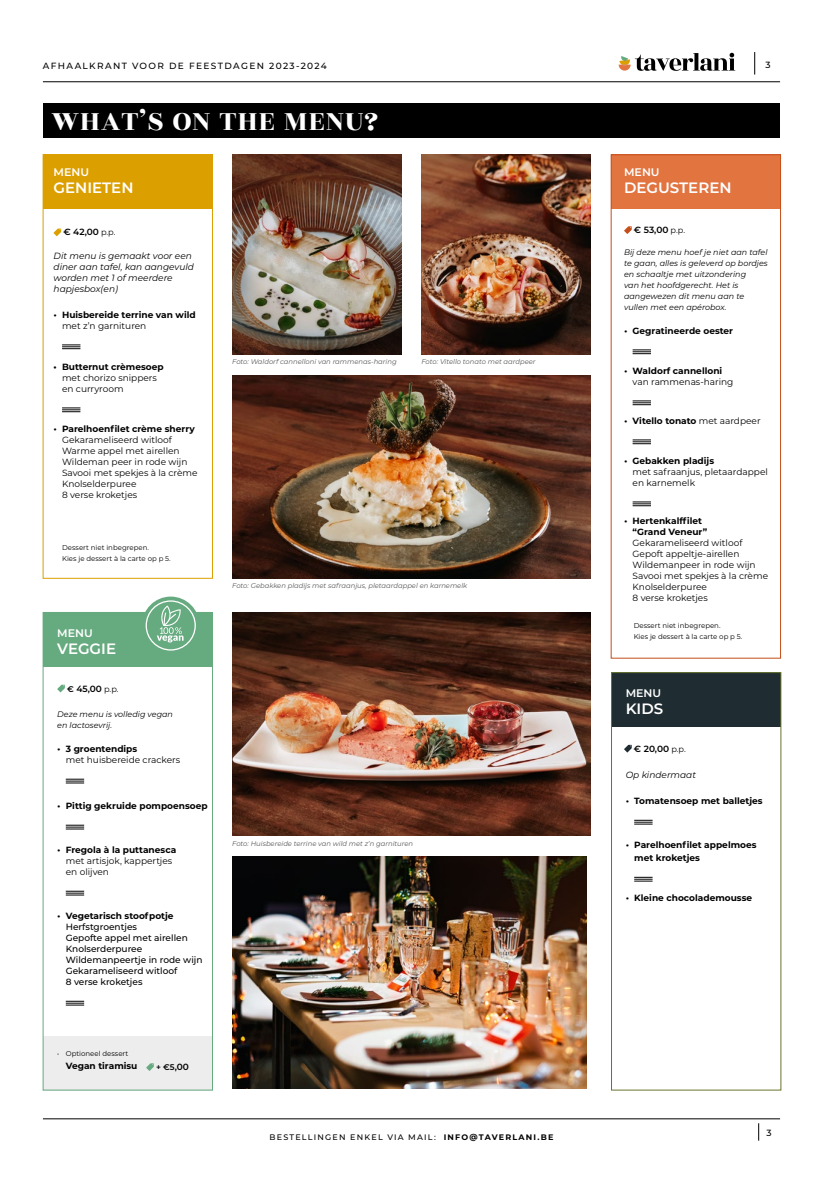
<style>
.page{position:relative;width:823px;height:1191px;background:#fff}
.page>*{position:absolute;margin:0;border:0;box-sizing:border-box;transform-origin:0 0}
.t1{font:30px "Rozha One";letter-spacing:.04em;color:#fff}
.t2{font:600 15px "Montserrat";color:#fff}
.t3{font:600 11px "Montserrat";color:#fff}
.t4{font:9px/11px "Montserrat";color:#000}
.t5{font:700 9px/11px "Montserrat";color:#000}
.t6{font:500 9px/11px "Montserrat";color:#000}
.t7{font:italic 9px/11px "Montserrat";color:#000}
.t8{font:600 9px "Montserrat";color:#000}
.t9{font:500 9px "Montserrat";letter-spacing:.15em;color:#000}
.t10{font:600 8.2px "Montserrat";color:#000}
.t11{font:italic 8px/11px "Montserrat";color:#000}
.t12{font:500 8px "Montserrat";letter-spacing:.15em;color:#000}
.t13{font:7px/11px "Montserrat";color:#000}
.t14{font:italic 6.8px "Montserrat";color:#575756}
.s1{font-weight:400;font-size:8.2px}
.s2{font-family:"Niveau Grotesk";font-weight:500}
.s3{font-weight:400}
.s4{font-weight:700}
.s5{font-size:8.2px}
.s6{font-family:"Niveau Grotesk"}
.s7{font-size:9px}
</style>
<div class="page">
<div style="left:43px;top:1035px;width:169px;height:55px;background:#ededed"></div>
<div style="left:43px;top:155px;width:169px;height:54px;background:#dc9f00"></div>
<img style="left:232px;top:155px;width:169px;height:200px">
<div style="left:43px;top:155px;width:169px;height:423px;border:1px solid #dc9f00"></div>
<svg style="left:62px;top:345px;width:18px;height:4px"></svg>
<svg style="left:62px;top:408px;width:18px;height:4px"></svg>
<svg style="left:53px;top:228px;width:8px;height:8px"></svg>
<div style="left:43px;top:612px;width:169px;height:55px;background:#66aa7f"></div>
<div style="left:43px;top:612px;width:169px;height:478px;border:1px solid #66aa7f"></div>
<svg style="left:66px;top:779px;width:18px;height:5px"></svg>
<svg style="left:66px;top:825px;width:18px;height:5px"></svg>
<svg style="left:66px;top:891px;width:18px;height:5px"></svg>
<svg style="left:66px;top:1001px;width:18px;height:5px"></svg>
<svg style="left:57px;top:684px;width:8px;height:8px"></svg>
<svg style="left:146px;top:1063px;width:8px;height:8px"></svg>
<div style="left:610px;top:155px;width:170px;height:54px;background:#e27440"></div>
<div style="left:611px;top:672px;width:169px;height:55px;background:#1f2c31"></div>
<div style="left:610px;top:155px;width:170px;height:503px;border:1px solid #c54e1b"></div>
<div style="left:611px;top:672px;width:169px;height:418px;border:1px solid #687531"></div>
<svg style="left:632px;top:350px;width:18px;height:4px"></svg>
<svg style="left:632px;top:401px;width:18px;height:4px"></svg>
<svg style="left:632px;top:440px;width:18px;height:4px"></svg>
<svg style="left:632px;top:502px;width:18px;height:4px"></svg>
<svg style="left:634px;top:820px;width:18px;height:5px"></svg>
<svg style="left:634px;top:877px;width:18px;height:5px"></svg>
<svg style="left:624px;top:226px;width:7px;height:8px"></svg>
<svg style="left:624px;top:745px;width:7px;height:7px"></svg>
<svg style="left:618px;top:53px;width:116px;height:18px"></svg>
<hr style="left:43px;top:82px;width:736px;height:1px;background:#000">
<svg style="left:754px;top:52px;width:1px;height:23px"></svg>
<hr style="left:43px;top:1118px;width:736px;height:1px;background:#000">
<div style="left:43px;top:103px;width:736px;height:35px;background:#000"></div>
<svg style="left:758px;top:1123px;width:1px;height:17px"></svg>
<img style="left:232px;top:375px;width:358px;height:203px">
<img style="left:421px;top:155px;width:169px;height:200px">
<img style="left:232px;top:612px;width:358px;height:223px">
<img style="left:232px;top:856px;width:354px;height:233px">
<div style="left:142px;top:596px;width:57px;height:58px;background:#66aa7f;border-radius:50%"></div>
<svg style="left:145px;top:600px;width:51px;height:50px"></svg>
<p class="t9" style="left:43px;top:60px;width:285px">AFHAALKRANT VOOR DE FEESTDAGEN 2023-2024</p>
<p class="t6" style="left:765px;top:59px;width:7px">3</p>
<h1 class="t1" style="left:51px;top:100px;width:328px">WHAT’S ON THE MENU?</h1>
<p class="t3" style="left:54px;top:164px;width:37px">MENU</p>
<h2 class="t2" style="left:54px;top:177px;width:81px">GENIETEN</h2>
<p class="t8" style="left:63px;top:226px;width:54px">€ 42,00 <span class="s1">p.p.</span></p>
<p class="t7" style="left:54px;top:250px;width:142px">Dit menu is gemaakt voor een diner aan tafel, kan aangevuld worden met 1 of meerdere hapjesbox(en)</p>
<p class="t5" style="left:62px;top:309px;width:135px;text-indent:-9px"><span class="s2">•</span> Huisbereide terrine van wild <span class="s3">met z’n garnituren</span></p>
<p class="t5" style="left:54px;top:361px;width:112px">• Butternut crèmesoep</p>
<p class="t4" style="left:62px;top:372px;width:96px">met chorizo snippers en curryroom</p>
<p class="t4" style="left:62px;top:423px;width:137px;text-indent:-9px"><span class="s2">•</span> <span class="s4">Parelhoenfilet crème sherry<br></span>Gekarameliseerd witloof<br>Warme appel met airellen<br>Wildeman peer in rode wijn<br>Savooi met spekjes à la crème<br>Knolselderpuree<br>8 verse kroketjes</p>
<p class="t13" style="left:62px;top:541px;width:110px">Dessert niet inbegrepen.<br>Kies je dessert à la carte op p 5.</p>
<p class="t3" style="left:57px;top:625px;width:37px">MENU</p>
<h2 class="t2" style="left:57px;top:638px;width:60px">VEGGIE</h2>
<p class="t8" style="left:67px;top:682px;width:53px"><span class="s5">€</span> 45,00 <span class="s1">p.p.</span></p>
<p class="t11" style="left:57px;top:708px;width:117px">Deze menu is volledig vegan en lactosevrij.</p>
<p class="t4" style="left:66px;top:743px;width:116px;text-indent:-9px"><span class="s2">•</span> <span class="s4">3 groentendips<br></span>met huisbereide crackers</p>
<p class="t5" style="left:57px;top:800px;width:152px"><span class="s2">•</span> Pittig gekruide pompoensoep</p>
<p class="t4" style="left:66px;top:844px;width:112px;text-indent:-9px"><span class="s2">•</span> <span class="s4">Fregola à la puttanesca </span>met artisjok, kappertjes en olijven</p>
<p class="t6" style="left:66px;top:910px;width:138px;text-indent:-9px"><span class="s6">•</span> <span class="s4">Vegetarisch stoofpotje<br></span>Herfstgroentjes<br>Gepofte appel met airellen<br>Knolserderpuree<br>Wildemanpeertje in rode wijn<br>Gekarameliseerd witloof<br>8 verse kroketjes</p>
<p class="t14" style="left:232px;top:357px;width:166px">Foto: Waldorf cannelloni van rammenas-haring</p>
<p class="t14" style="left:421px;top:357px;width:116px">Foto: Vitello tonato met aardpeer</p>
<p class="t14" style="left:232px;top:581px;width:236px">Foto: Gebakken pladijs met safraanjus, pletaardappel en karnemelk</p>
<p class="t14" style="left:232px;top:838px;width:182px">Foto: Huisbereide terrine van wild met z’n garnituren</p>
<p class="t13" style="left:57px;top:1048px;width:72px">• Optioneel dessert</p>
<p class="t5" style="left:66px;top:1060px;width:73px">Vegan tiramisu</p>
<p class="t10" style="left:156px;top:1061px;width:34px">+ €5<span class="s7">,00</span></p>
<p class="t12" style="left:269px;top:1131px;width:285px">BESTELLINGEN ENKEL VIA MAIL: <span class="s4">INFO@TAVERLANI.BE</span></p>
<p class="t3" style="left:623px;top:164px;width:37px">MENU</p>
<h2 class="t2" style="left:623px;top:177px;width:109px">DEGUSTEREN</h2>
<p class="t8" style="left:633px;top:224px;width:53px">€ 53,00 <span class="s1">p.p.</span></p>
<p class="t11" style="left:623px;top:246px;width:145px">Bij deze menu hoef je niet aan tafel te gaan, alles is geleverd op bordjes en schaaltje met uitzondering<br>van het hoofdgerecht. Het is aangewezen dit menu aan te vullen met een apérobox.</p>
<p class="t5" style="left:623px;top:325px;width:110px"><span class="s2">•</span> Gegratineerde oester</p>
<p class="t4" style="left:632px;top:365px;width:102px;text-indent:-9px"><span class="s2">•</span> <span class="s4">Waldorf cannelloni </span>van rammenas-haring</p>
<p class="t5" style="left:623px;top:415px;width:138px"><span class="s2">•</span> Vitello tonato <span class="s3">met aardpeer</span></p>
<p class="t4" style="left:632px;top:455px;width:137px;text-indent:-9px"><span class="s2">•</span> <span class="s4">Gebakken pladijs<br></span>met safraanjus, pletaardappel en karnemelk</p>
<p class="t5" style="left:632px;top:515px;width:76px;text-indent:-9px"><span class="s2">•</span> Hertenkalffilet “Grand Veneur”</p>
<p class="t4" style="left:632px;top:537px;width:137px">Gekarameliseerd witloof<br>Gepoft appeltje-airellen<br>Wildemanpeer in rode wijn<br>Savooi met spekjes à la crème<br>Knolselderpuree<br>8 verse kroketjes</p>
<p class="t13" style="left:633px;top:619px;width:110px">Dessert niet inbegrepen.<br>Kies je dessert à la carte op p 5.</p>
<p class="t3" style="left:625px;top:685px;width:37px">MENU</p>
<h2 class="t2" style="left:625px;top:698px;width:39px">KIDS</h2>
<p class="t8" style="left:633px;top:742px;width:53px">€ 20,00 <span class="s1">p.p.</span></p>
<p class="t7" style="left:625px;top:769px;width:72px">Op kindermaat</p>
<p class="t5" style="left:625px;top:795px;width:138px"><span class="s2">•</span> Tomatensoep met balletjes</p>
<p class="t5" style="left:633px;top:838px;width:124px;line-height:13px;text-indent:-9px"><span class="s2">•</span> Parelhoenfilet appelmoes met kroketjes</p>
<p class="t5" style="left:625px;top:892px;width:128px"><span class="s2">•</span> Kleine chocolademousse</p>
<p class="t6" style="left:766px;top:1127px;width:7px">3</p>
</div>
